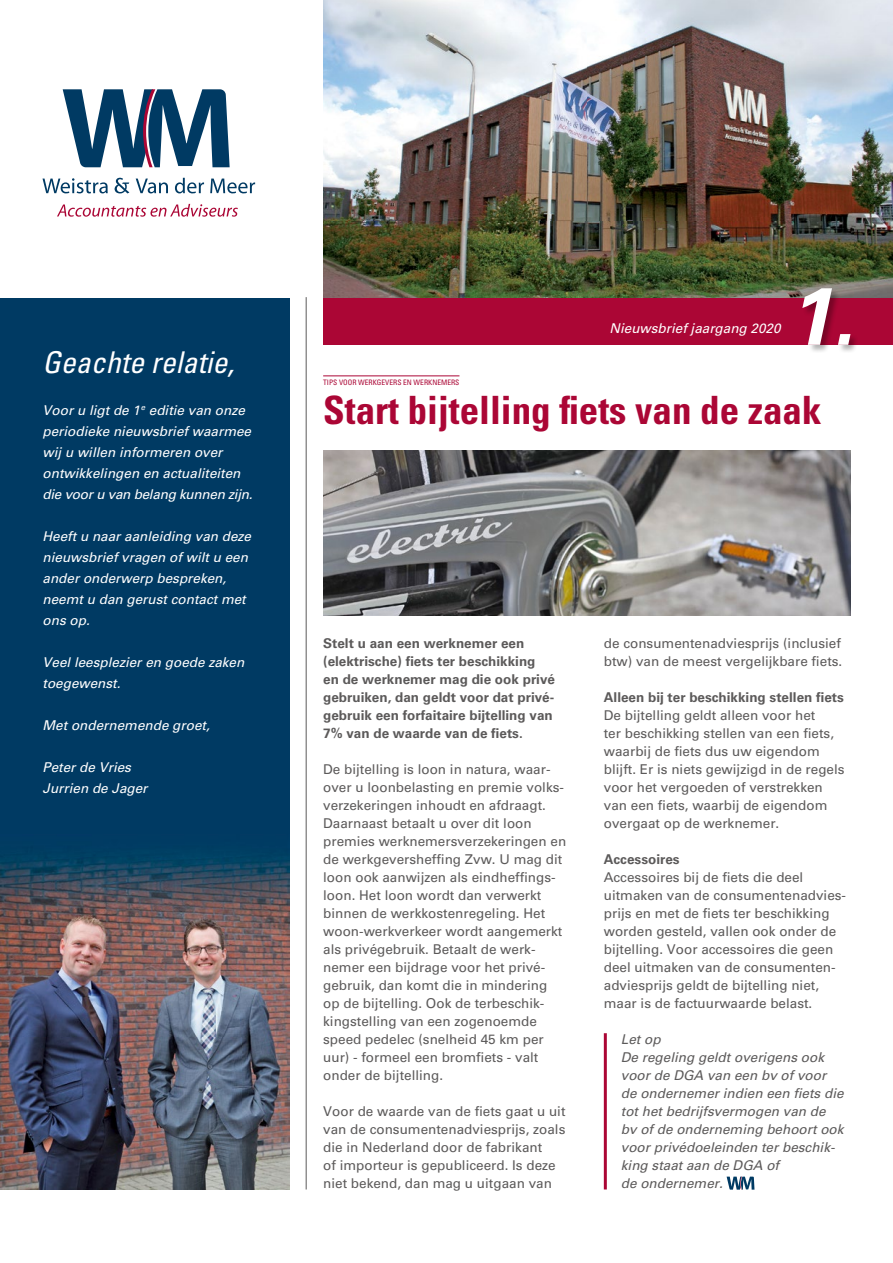
<style>
.page{position:relative;width:893px;height:1263px;background:#fff}
.page>*{position:absolute;margin:0;border:0;box-sizing:border-box;transform-origin:0 0}
.t1{font:italic 700 81px "Univers LT Std";color:#fff}
.t2{font:700 condensed 39px "Univers LT Std";color:#ab0635}
.t3{font:italic condensed 30px "Univers LT Std";color:#fff}
.t4{font:13.5px/18px "Univers LT Std";color:#5c5a5a}
.t5{font:italic 13.5px/21px "Univers LT Std";color:#fff}
.t6{font:700 13.5px/18px "Univers LT Std";color:#5c5a5a}
.t7{font:italic 13.5px/18px "Univers LT Std";color:#5c5a5a}
.t8{font:condensed 7.5px "Univers LT Std";color:#ab0635}
</style>
<div class="page">
<img style="left:323px;top:0;width:570px;height:298px">
<svg style="left:63px;top:89px;width:167px;height:78px"></svg>
<svg style="left:43px;top:178px;width:65px;height:15px"></svg>
<svg style="left:115px;top:178px;width:14px;height:15px"></svg>
<svg style="left:136px;top:179px;width:32px;height:14px"></svg>
<svg style="left:175px;top:178px;width:29px;height:15px"></svg>
<svg style="left:210px;top:179px;width:45px;height:14px"></svg>
<svg style="left:57px;top:204px;width:181px;height:13px"></svg>
<hr style="left:306px;top:297px;width:1px;height:892px;background:#5c5a5a">
<div style="left:323px;top:298px;width:570px;height:46px;background:#ab0635"></div>
<div style="left:0;top:298px;width:289px;height:891px;background:#003a63"></div>
<img style="left:1px;top:855px;width:288px;height:334px">
<svg style="left:727px;top:1176px;width:27px;height:14px"></svg>
<hr style="left:323px;top:375px;width:136px;height:1px;background:#ab0635">
<img style="left:323px;top:451px;width:527px;height:164px">
<hr style="left:604px;top:1033px;width:3px;height:156px;background:#ab0635">
<div style="left:803px;top:289px;width:56px;height:64px;background:#000;opacity:.3"></div>
<h3 class="t3" style="left:43px;top:343px;width:193px">Geachte relatie,</h3>
<p class="t5" style="left:43px;top:399px;width:212px">Voor u ligt de 1<sup>e</sup> editie van onze periodieke nieuwsbrief waarmee wij u willen informeren over ontwikkelingen en actualiteiten die voor u van belang kunnen zijn.</p>
<p class="t5" style="left:43px;top:525px;width:210px">Heeft u naar aanleiding van deze nieuwsbrief vragen of wilt u een ander onderwerp bespreken, neemt u dan gerust contact met ons op.</p>
<p class="t5" style="left:43px;top:651px;width:203px">Veel leesplezier en goede zaken toegewenst.</p>
<p class="t5" style="left:43px;top:715px;width:169px">Met ondernemende groet,</p>
<p class="t5" style="left:43px;top:756px;width:107px">Peter de Vries<br>Jurrien de Jager</p>
<p class="t5" style="left:610px;top:318px;width:173px">Nieuwsbrief jaargang 2020</p>
<h1 class="t1" style="left:787px;top:269px;width:69px">1.</h1>
<p class="t8" style="left:323px;top:377px;width:138px">TIPS VOOR WERKGEVERS EN WERKNEMERS</p>
<h2 class="t2" style="left:323px;top:386px;width:500px">Start bijtelling fiets van de zaak</h2>
<p class="t6" style="left:323px;top:634px;width:233px">Stelt u aan een werknemer een (elektrische) fiets ter beschikking<br>en de werknemer mag die ook privé gebruiken, dan geldt voor dat privé&shy;gebruik een forfaitaire bijtelling van 7% van de waarde van de fiets.</p>
<p class="t4" style="left:323px;top:760px;width:245px">De bijtelling is loon in natura, waar&shy;over u loonbelasting en premie volks&shy;verzekeringen inhoudt en afdraagt.<br>Daarnaast betaalt u over dit loon premies werknemersverzekeringen en de werkgeversheffing Zvw. U mag dit loon ook aanwijzen als eindheffings&shy;loon. Het loon wordt dan verwerkt binnen de werkkostenregeling. Het woon-werkverkeer wordt aangemerkt als privégebruik. Betaalt de werk&shy;nemer een bijdrage voor het privé&shy;gebruik, dan komt die in mindering op de bijtelling. Ook de terbeschik&shy;kingstelling van een zogenoemde speed pedelec (snelheid 45 km per uur) - formeel een bromfiets - valt onder de bijtelling.</p>
<p class="t4" style="left:323px;top:1102px;width:244px">Voor de waarde van de fiets gaat u uit van de consumentenadviesprijs, zoals die in Nederland door de fabrikant<br>of importeur is gepubliceerd. Is deze niet bekend, dan mag u uitgaan van</p>
<p class="t4" style="left:604px;top:634px;width:240px">de consumentenadviesprijs (inclusief btw) van de meest vergelijkbare fiets.</p>
<p class="t6" style="left:604px;top:688px;width:242px">Alleen bij ter beschikking stellen fiets</p>
<p class="t4" style="left:604px;top:706px;width:242px">De bijtelling geldt alleen voor het<br>ter beschikking stellen van een fiets, waarbij de fiets dus uw eigendom blijft. Er is niets gewijzigd in de regels voor het vergoeden of verstrekken van een fiets, waarbij de eigendom overgaat op de werknemer.</p>
<p class="t6" style="left:604px;top:850px;width:77px">Accessoires</p>
<p class="t4" style="left:604px;top:868px;width:244px">Accessoires bij de fiets die deel uitmaken van de consumentenadvies&shy;prijs en met de fiets ter beschikking worden gesteld, vallen ook onder de bijtelling. Voor accessoires die geen deel uitmaken van de consumenten&shy;adviesprijs geldt de bijtelling niet, maar is de factuurwaarde belast.</p>
<p class="t7" style="left:621px;top:1030px;width:224px">Let op<br>De regeling geldt overigens ook voor de DGA van een bv of voor de ondernemer indien een fiets die tot het bedrijfsvermogen van de bv of de onderneming behoort ook voor privédoeleinden ter beschik&shy;king staat aan de DGA of<br>de ondernemer.</p>
</div>
